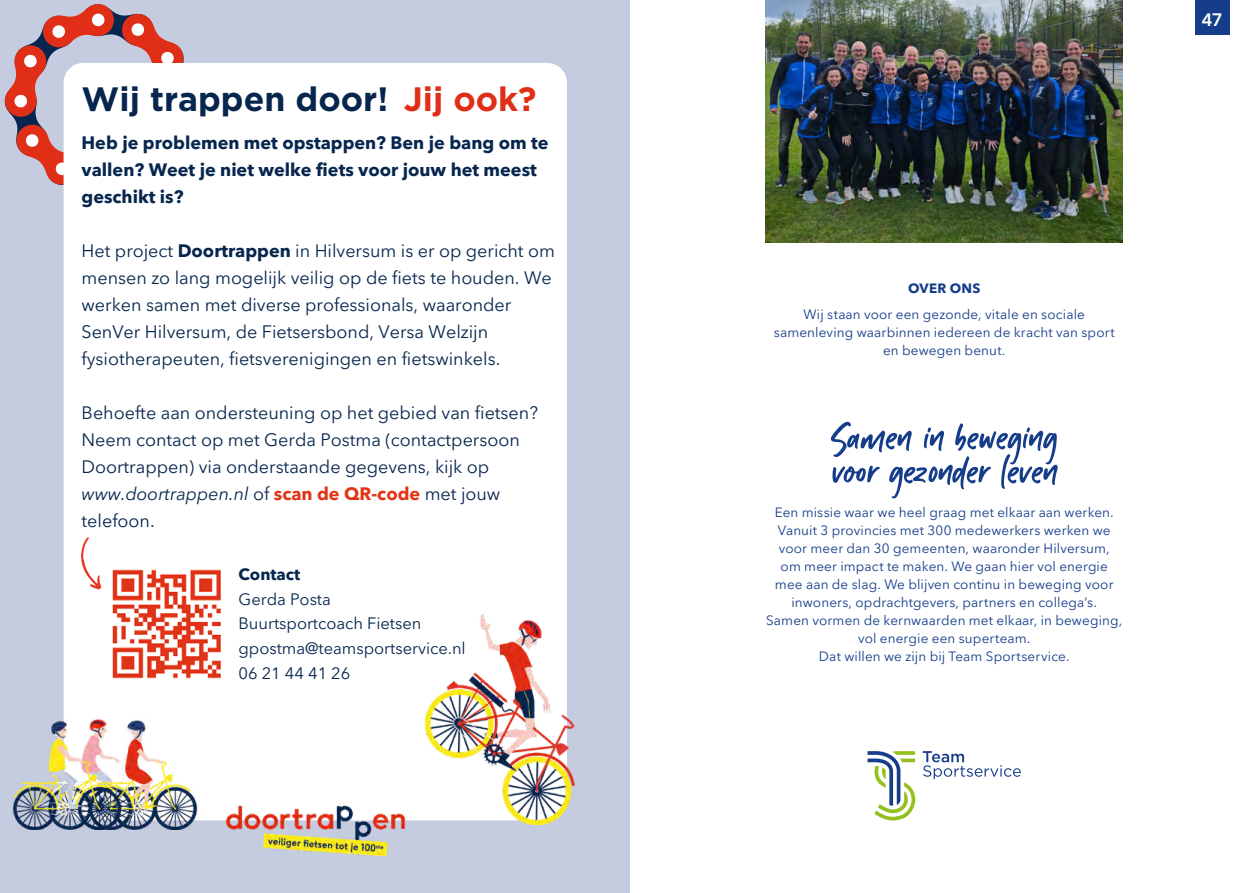
<style>
.page{position:relative;width:1259px;height:893px;background:#fff}
.page>*{position:absolute;margin:0;border:0;box-sizing:border-box;transform-origin:0 0}
.t1{font:700 33.75px "Gotham";color:#07264e}
.t2{font:18px/27px "Avenir Next LT Pro";color:#07264e}
.t3{font:700 18px/27px "Avenir Next LT Pro";color:#07264e}
.t4{font:600 18px "Avenir Next LT Pro";color:#fff}
.t5{font:16.5px/24.8px "Avenir Next LT Pro";color:#07264e}
.t6{font:700 16.5px "Avenir Next LT Pro";color:#07264e}
.t7{font:13.5px/18px "Avenir Next LT Pro";letter-spacing:.01em;color:#153d89;text-align:center}
.t8{font:700 13.5px "Avenir Next LT Pro";letter-spacing:.015em;color:#153d89}
.s1{color:#e02e17}
.s2{font-weight:700}
.s3{font-style:italic}
.s4{font-weight:700;color:#e13519}
</style>
<div class="page">
<div style="left:1195px;top:0;width:34px;height:34px;background:#153d89"></div>
<div style="left:1px;top:0;width:628px;height:893px;background:#c6cce0"></div>
<svg style="left:4px;top:4px;width:180px;height:192px"></svg>
<div style="left:64px;top:63px;width:503px;height:757px;background:#fff"></div>
<img style="left:12px;top:639px;width:188px;height:191px">
<img style="left:215px;top:779px;width:191px;height:78px">
<img style="left:96px;top:552px;width:143px;height:143px">
<svg style="left:80px;top:537px;width:21px;height:53px"></svg>
<img style="left:343px;top:518px;width:232px;height:307px">
<svg style="left:867px;top:751px;width:48px;height:69px"></svg>
<svg style="left:923px;top:751px;width:97px;height:28px"></svg>
<img style="left:765px;top:0;width:358px;height:242px">
<svg style="left:831px;top:422px;width:226px;height:76px"></svg>
<h1 class="t1" style="left:82px;top:77px;width:456px">Wij trappen door! <span class="s1">Jij ook?</span></h1>
<h2 class="t3" style="left:82px;top:130px;width:468px">Heb je problemen met opstappen? Ben je bang om te vallen? Weet je niet welke fiets voor jouw het meest geschikt is?</h2>
<p class="t2" style="left:82px;top:238px;width:475px">Het project <span class="s2">Doortrappen</span> in Hilversum is er op gericht om mensen zo lang mogelijk veilig op de fiets te houden. We werken samen met diverse professionals, waaronder SenVer Hilversum, de Fietsersbond, Versa Welzijn fysiotherapeuten, fietsverenigingen en fietswinkels.</p>
<h2 class="t2" style="left:82px;top:400px;width:458px">Behoefte aan ondersteuning op het gebied van fietsen?<br>Neem contact op met Gerda Postma (contactpersoon Doortrappen) via onderstaande gegevens, kijk op <span class="s3">www.doortrappen.nl</span> of <span class="s4">scan de QR-code</span> met jouw telefoon.</h2>
<p class="t6" style="left:238px;top:564px;width:63px">Contact</p>
<p class="t5" style="left:238px;top:587px;width:229px">Gerda Posta<br>Buurtsportcoach Fietsen gpostma@teamsportservice.nl<br>06 21 44 41 26</p>
<h2 class="t4" style="left:1201px;top:12px;width:22px">47</h2>
<p class="t8" style="left:908px;top:283px;width:74px">OVER ONS</p>
<p class="t7" style="left:773px;top:305px;width:342px">Wij staan voor een gezonde, vitale en sociale samenleving waarbinnen iedereen de kracht van sport en bewegen benut.</p>
<p class="t7" style="left:766px;top:503px;width:357px">Een missie waar we heel graag met elkaar aan werken.<br>Vanuit 3 provincies met 300 medewerkers werken we voor meer dan 30 gemeenten, waaronder Hilversum,<br>om meer impact te maken. We gaan hier vol energie mee aan de slag. We blijven continu in beweging voor inwoners, opdrachtgevers, partners en collega’s.<br>Samen vormen de kernwaarden met elkaar, in beweging, vol energie een superteam.<br>Dat willen we zijn bij Team Sportservice.</p>
</div>
